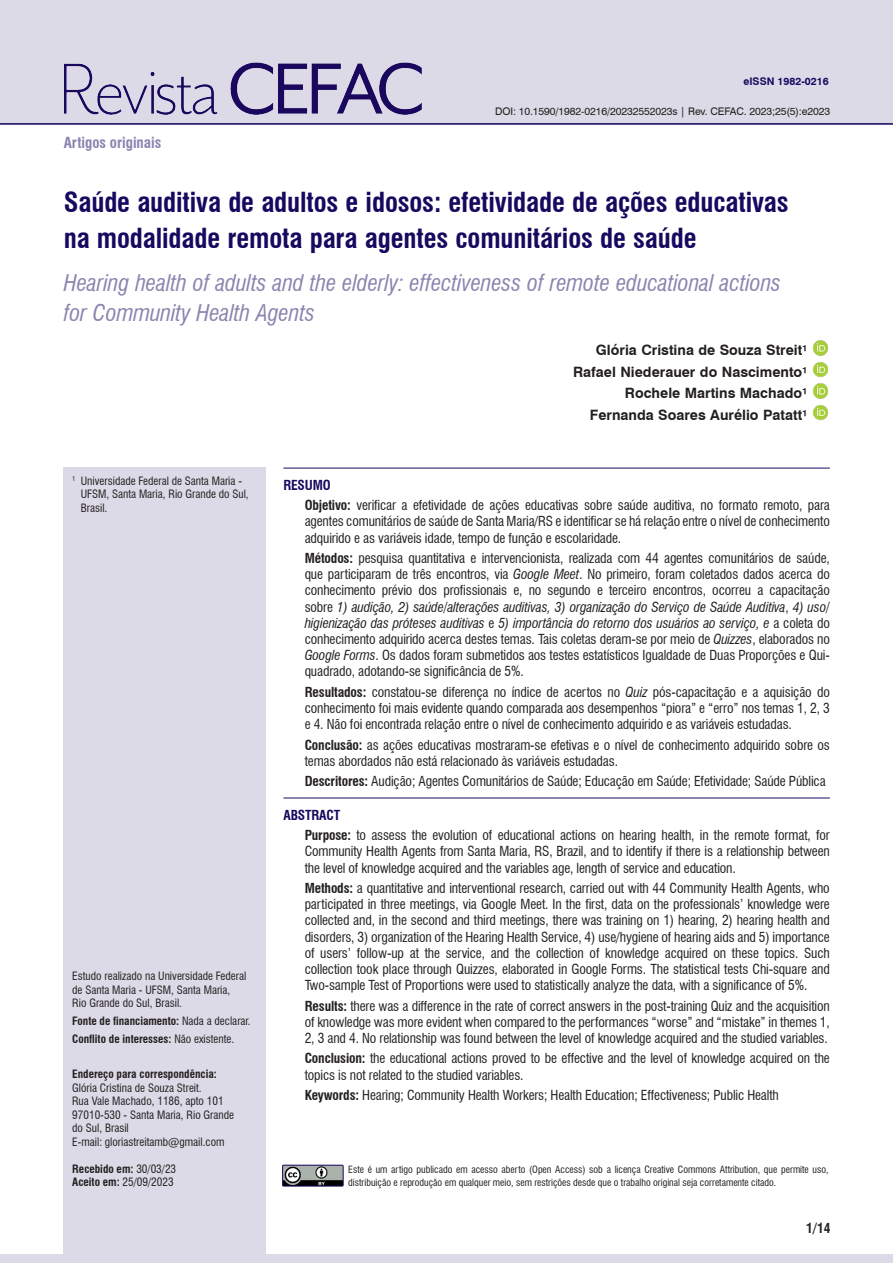
<style>
.page{position:relative;width:893px;height:1263px;background:#fff}
.page>*{position:absolute;margin:0;border:0;box-sizing:border-box;transform-origin:0 0}
.Titulo{font:700 condensed 27px/36px "Swiss 721 BT";letter-spacing:-.005em;color:#18085f}
.Titulo_ingles{font:italic condensed 22.5px/30px "Swiss 721 BT";letter-spacing:-.005em;color:#8b84af}
.Tipo_de_artigo{font:700 condensed 15px "Swiss 721 BT";color:#8b84af}
.Autor{font:700 14.25px "Swiss 721 BT";color:#231f20}
.Resumo{font:condensed 13.5px/16.2px "Swiss 721 BT";letter-spacing:-.01em;color:#231f20;text-align:justify}
.Resumo_título{font:700 condensed 13.5px "Swiss 721 BT";letter-spacing:-.01em;color:#18085f}
.Cabeço_autor_esquerda-par{font:700 condensed 13.5px "Swiss 721 BT";color:#231f20}
.Endereço_correspondencia{font:condensed 11.25px/13.5px "Swiss 721 BT";color:#231f20}
.Notas_sem_paragrafo{font:condensed 11.25px/13.5px "Swiss 721 BT";color:#231f20}
.Notas{font:condensed 11.25px/13.5px "Swiss 721 BT";color:#231f20}
.Notas_sem_paragrafo-2{font:700 condensed 11.25px "Swiss 721 BT";color:#231f20}
.Endereço_correspondencia-2{font:700 condensed 11.25px "Swiss 721 BT";color:#231f20}
.Legenda_b_direito-impar{font:10.5px "Swiss 721 BT";letter-spacing:-.01em;color:#231f20}
.Legenda_b_esquerdo-par{font:700 10.5px "Swiss 721 BT";color:#18085f}
.Notas-2{font:condensed 9.75px/13.5px "Swiss 721 BT";color:#231f20}
.s1{font-weight:400}
.s2{font-weight:700}
.s3{font-style:italic}
</style>
<div class="page">
<div style="left:64px;top:468px;width:202px;height:795px;background:#dcdae7"></div>
<img style="left:813px;top:340px;width:16px;height:16px">
<img style="left:812px;top:362px;width:17px;height:15px">
<img style="left:813px;top:383px;width:16px;height:16px">
<img style="left:812px;top:405px;width:17px;height:15px">
<hr style="left:283px;top:468px;width:547px;height:1px;background:#18085f">
<hr style="left:283px;top:798px;width:547px;height:1px;background:#18085f">
<div style="left:0;top:0;width:893px;height:125px;background:#dcdae7"></div>
<img style="left:65px;top:63px;width:357px;height:51px">
<img style="left:284px;top:1167px;width:58px;height:17px">
<div style="left:282px;top:1165px;width:62px;height:21px;border:1px solid #18085f"></div>
<div style="left:0;top:1254px;width:893px;height:9px;background:#dcdae7"></div>
<p class="Legenda_b_esquerdo-par" style="left:743px;top:74px;width:87px">eISSN 1982-0216</p>
<p class="Tipo_de_artigo" style="left:64px;top:133px;width:99px">Artigos originais</p>
<p class="Legenda_b_direito-impar" style="left:495px;top:104px;width:337px">DOI: 10.1590/1982-0216/20232552023s | Rev. CEFAC. 2023;25(5):e2023</p>
<p class="Titulo" style="left:64px;top:185px;width:726px">Saúde auditiva de adultos e idosos: efetividade de ações educativas na modalidade remota para agentes comunitários de saúde</p>
<p class="Titulo_ingles" style="left:64px;top:268px;width:719px">Hearing health of adults and the elderly: effectiveness of remote educational actions for Community Health Agents</p>
<p class="Autor" style="left:596px;top:340px;width:213px">Glória Cristina de Souza Streit¹</p>
<p class="Autor" style="left:573px;top:362px;width:236px">Rafael Niederauer do Nascimento¹</p>
<p class="Autor" style="left:625px;top:383px;width:184px">Rochele Martins Machado¹</p>
<p class="Autor" style="left:590px;top:405px;width:219px">Fernanda Soares Aurélio Patatt¹</p>
<p class="Notas" style="left:81px;top:474px;width:169px;text-indent:-9px"><sup>1</sup> Universidade Federal de Santa Maria -<br>UFSM, Santa Maria, Rio Grande do Sul,<br>Brasil.</p>
<p class="Notas_sem_paragrafo" style="left:72px;top:969px;width:176px">Estudo realizado na Universidade Federal de Santa Maria - UFSM, Santa Maria,<br>Rio Grande do Sul, Brasil.</p>
<p class="Notas_sem_paragrafo-2" style="left:72px;top:1014px;width:180px">Fonte de financiamento: <span class="s1">Nada a declarar.</span></p>
<p class="Notas_sem_paragrafo-2" style="left:72px;top:1032px;width:164px">Conflito de interesses: <span class="s1">Não existente.</span></p>
<p class="Endereço_correspondencia-2" style="left:72px;top:1067px;width:146px">Endereço para correspondência:</p>
<p class="Endereço_correspondencia" style="left:72px;top:1081px;width:131px">Glória Cristina de Souza Streit.</p>
<p class="Endereço_correspondencia" style="left:72px;top:1094px;width:153px">Rua Vale Machado, 1186, apto 101</p>
<p class="Endereço_correspondencia" style="left:72px;top:1108px;width:163px">97010-530 - Santa Maria, Rio Grande do Sul, Brasil</p>
<p class="Endereço_correspondencia" style="left:72px;top:1135px;width:154px">E-mail: gloriastreitamb@gmail.com</p>
<p class="Endereço_correspondencia-2" style="left:72px;top:1162px;width:105px">Recebido em: <span class="s1">30/03/23</span></p>
<p class="Endereço_correspondencia" style="left:72px;top:1175px;width:103px"><span class="s2">Aceito em:</span> 25/09/2023</p>
<p class="Resumo_título" style="left:283px;top:477px;width:49px">RESUMO</p>
<p class="Resumo" style="left:305px;top:497px;width:527px"><span class="s2">Objetivo:</span> verificar a efetividade de ações educativas sobre saúde auditiva, no formato remoto, para agentes comunitários de saúde de Santa Maria/RS e identificar se há relação entre o nível de conhecimento adquirido e as variáveis idade, tempo de função e escolaridade.</p>
<p class="Resumo" style="left:305px;top:550px;width:527px"><span class="s2">Métodos:</span> pesquisa quantitativa e intervencionista, realizada com 44 agentes comunitários de saúde, que participaram de três encontros, via <span class="s3">Google Meet</span>. No primeiro, foram coletados dados acerca do conhecimento prévio dos profissionais e, no segundo e terceiro encontros, ocorreu a capacitação sobre <span class="s3">1) audição, 2) saúde/alterações auditivas, 3) organização do Serviço de Saúde Auditiva</span>, <span class="s3">4) uso/ higienização das próteses auditivas</span> e <span class="s3">5) importância do retorno dos usuários ao serviço, e</span> a coleta do conhecimento adquirido acerca destes temas. Tais coletas deram-se por meio de <span class="s3">Quizzes</span>, elaborados no <span class="s3">Google Forms</span>. Os dados foram submetidos aos testes estatísticos Igualdade de Duas Proporções e Qui&shy;quadrado, adotando-se significância de 5%.</p>
<p class="Resumo" style="left:305px;top:684px;width:527px"><span class="s2">Resultados:</span> constatou-se diferença no índice de acertos no <span class="s3">Quiz</span> pós-capacitação e a aquisição do conhecimento foi mais evidente quando comparada aos desempenhos “piora” e “erro” nos temas 1, 2, 3 e 4. Não foi encontrada relação entre o nível de conhecimento adquirido e as variáveis estudadas.</p>
<p class="Resumo" style="left:305px;top:737px;width:527px"><span class="s2">Conclusão:</span> as ações educativas mostraram-se efetivas e o nível de conhecimento adquirido sobre os temas abordados não está relacionado às variáveis estudadas.</p>
<p class="Resumo" style="left:305px;top:773px;width:522px"><span class="s2">Descritores:</span> Audição; Agentes Comunitários de Saúde; Educação em Saúde; Efetividade; Saúde Pública</p>
<p class="Resumo_título" style="left:283px;top:807px;width:58px">ABSTRACT</p>
<p class="Resumo" style="left:305px;top:827px;width:527px"><span class="s2">Purpose:</span> to assess the evolution of educational actions on hearing health, in the remote format, for Community Health Agents from Santa Maria, RS, Brazil, and to identify if there is a relationship between the level of knowledge acquired and the variables age, length of service and education.</p>
<p class="Resumo" style="left:305px;top:880px;width:527px"><span class="s2">Methods:</span> a quantitative and interventional research, carried out with 44 Community Health Agents, who participated in three meetings, via Google Meet. In the first, data on the professionals’ knowledge were collected and, in the second and third meetings, there was training on 1) hearing, 2) hearing health and disorders, 3) organization of the Hearing Health Service, 4) use/hygiene of hearing aids and 5) importance of users’ follow-up at the service, and the collection of knowledge acquired on these topics. Such collection took place through Quizzes, elaborated in Google Forms. The statistical tests Chi-square and Two-sample Test of Proportions were used to statistically analyze the data, with a significance of 5%.</p>
<p class="Resumo" style="left:305px;top:997px;width:527px"><span class="s2">Results:</span> there was a difference in the rate of correct answers in the post-training Quiz and the acquisition of knowledge was more evident when compared to the performances “worse” and “mistake” in themes 1, 2, 3 and 4. No relationship was found between the level of knowledge acquired and the studied variables.</p>
<p class="Resumo" style="left:305px;top:1050px;width:527px"><span class="s2">Conclusion:</span> the educational actions proved to be effective and the level of knowledge acquired on the topics is not related to the studied variables.</p>
<p class="Resumo" style="left:305px;top:1087px;width:476px"><span class="s2">Keywords:</span> Hearing; Community Health Workers; Health Education; Effectiveness; Public Health</p>
<p class="Notas-2" style="left:348px;top:1163px;width:482px">Este é um artigo publicado em acesso aberto (Open Access) sob a licença Creative Commons Attribution, que permite uso, distribuição e reprodução em qualquer meio, sem restrições desde que o trabalho original seja corretamente citado.</p>
<p class="Cabeço_autor_esquerda-par" style="left:806px;top:1219px;width:26px">1/14</p>
</div>
